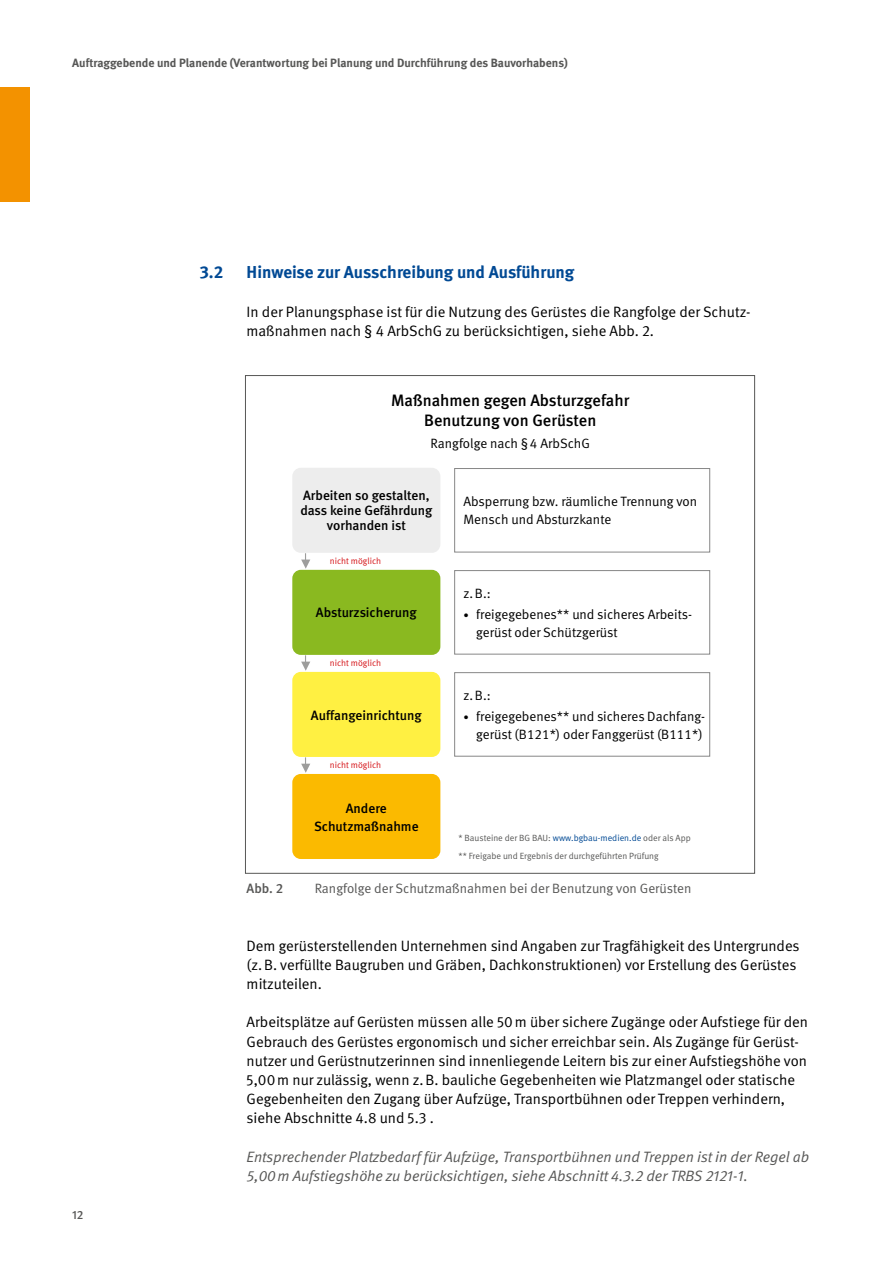
<style>
.page{position:relative;width:893px;height:1263px;background:#fff}
.page>*{position:absolute;margin:0;border:0;box-sizing:border-box;transform-origin:0 0}
.Überschriften_H2{font:700 17.25px "DGUV Meta";letter-spacing:-.005em;color:#004994}
.Tabellen_und_Graphen_TI{font:500 16.5px/19.5px "DGUV Meta";color:#000;text-align:center}
.Fließtext_FT{font:15px/19.2px "DGUV Meta";color:#000}
.Fließtext_HW{font:italic 15px/19.2px "DGUV Meta";color:#575756}
.Tabellen_und_Graphen_TI-2{font:13.5px/18px "DGUV Meta";color:#000}
.Tabellen_und_Graphen_TI-3{font:500 13.5px/15px "DGUV Meta";color:#000;text-align:center}
.t1{font:13.5px "DGUV Meta";color:#575756}
.t2{font:500 13.5px "DGUV Meta";color:#575756}
.t3{font:700 12px "DGUV Meta";color:#575756}
.t4{font:500 12px "DGUV Meta";color:#575756}
.Tabellen_und_Graphen_GT{font:9px "DGUV Meta";color:#575756}
.Tabellen_und_Graphen_GT-2{font:9px "DGUV Meta";color:#d51317}
.s1{font-size:10.5px}
.s2{color:#004994}
</style>
<div class="page">
<div style="left:454px;top:468px;width:256px;height:84px;border:1px solid #878787"></div>
<div style="left:454px;top:570px;width:256px;height:84px;border:1px solid #878787"></div>
<div style="left:454px;top:672px;width:256px;height:84px;border:1px solid #878787"></div>
<div style="left:292px;top:468px;width:148px;height:85px;background:#ededed;border-radius:9px"></div>
<div style="left:292px;top:570px;width:148px;height:85px;background:#8ab920;border-radius:9px"></div>
<div style="left:292px;top:672px;width:148px;height:85px;background:#fff042;border-radius:9px"></div>
<div style="left:292px;top:774px;width:148px;height:85px;background:#fbba00;border-radius:9px"></div>
<svg style="left:301px;top:553px;width:9px;height:16px"></svg>
<svg style="left:301px;top:655px;width:9px;height:16px"></svg>
<svg style="left:301px;top:757px;width:9px;height:16px"></svg>
<div style="left:0;top:87px;width:30px;height:115px;background:#f39200"></div>
<p class="t3" style="left:72px;top:56px;width:497px">Auftraggebende und Planende (Verantwortung bei Planung und Durchführung des Bauvorhabens)</p>
<h2 class="Überschriften_H2" style="left:200px;top:262px;width:25px">3.2</h2>
<h2 class="Überschriften_H2" style="left:247px;top:262px;width:329px">Hinweise zur Ausschreibung und Ausführung</h2>
<p class="Fließtext_FT" style="left:247px;top:302px;width:504px">In der Planungsphase ist für die Nutzung des Gerüstes die Rangfolge der Schutz&shy;maßnahmen nach § 4 ArbSchG zu berücksichtigen, siehe Abb. 2.</p>
<p class="Tabellen_und_Graphen_TI" style="left:391px;top:391px;width:239px">Maßnahmen gegen Absturzgefahr<br>Benutzung von Gerüsten</p>
<p class="Tabellen_und_Graphen_TI-2" style="left:431px;top:435px;width:161px">Rangfolge nach §4 ArbSchG</p>
<p class="Tabellen_und_Graphen_TI-3" style="left:300px;top:489px;width:133px">Arbeiten so gestalten, dass keine Gefährdung vorhanden ist</p>
<p class="Tabellen_und_Graphen_TI-2" style="left:463px;top:493px;width:235px">Absperrung bzw. räumliche Trennung von<br>Mensch und Absturzkante</p>
<p class="Tabellen_und_Graphen_GT-2" style="left:330px;top:556px;width:53px">nicht möglich</p>
<p class="Tabellen_und_Graphen_TI-3" style="left:316px;top:606px;width:102px">Absturzsicherung</p>
<p class="Tabellen_und_Graphen_GT-2" style="left:330px;top:658px;width:53px">nicht möglich</p>
<p class="Tabellen_und_Graphen_TI-3" style="left:311px;top:708px;width:112px">Auffangeinrichtung</p>
<p class="Tabellen_und_Graphen_GT-2" style="left:330px;top:760px;width:53px">nicht möglich</p>
<p class="Tabellen_und_Graphen_TI-3" style="left:314px;top:799px;width:106px;line-height:18px">Andere<br>Schutzmaßnahme</p>
<p class="Tabellen_und_Graphen_TI-2" style="left:463px;top:585px;width:29px">z.B.:</p>
<p class="Tabellen_und_Graphen_TI-2" style="left:476px;top:605px;width:216px;text-indent:-13px"><span class="s1">•</span> freigegebenes** und sicheres Arbeits&shy;gerüst oder Schützgerüst</p>
<p class="Tabellen_und_Graphen_TI-2" style="left:463px;top:687px;width:29px">z.B.:</p>
<p class="Tabellen_und_Graphen_TI-2" style="left:463px;top:707px;width:242px;text-align:right"><span class="s1">•</span> freigegebenes** und sicheres Dachfang&shy;gerüst (B121*) oder Fanggerüst (B111*)</p>
<p class="Tabellen_und_Graphen_GT" style="left:458px;top:833px;width:234px">* Bausteine der BG BAU: <span class="s2">www.bgbau-medien.de</span> oder als App</p>
<p class="Tabellen_und_Graphen_GT" style="left:458px;top:851px;width:202px">** Freigabe und Ergebnis der durchgeführten Prüfung</p>
<p class="t2" style="left:247px;top:880px;width:38px">Abb. 2</p>
<p class="t1" style="left:315px;top:880px;width:378px">Rangfolge der Schutzmaßnahmen bei der Benutzung von Gerüsten</p>
<p class="t4" style="left:72px;top:1208px;width:13px">12</p>
<p class="Fließtext_FT" style="left:247px;top:936px;width:554px">Dem gerüsterstellenden Unternehmen sind Angaben zur Tragfähigkeit des Untergrundes (z.B. verfüllte Baugruben und Gräben, Dachkonstruktionen) vor Erstellung des Gerüstes mitzuteilen.</p>
<p class="Fließtext_FT" style="left:247px;top:1013px;width:563px">Arbeitsplätze auf Gerüsten müssen alle 50m über sichere Zugänge oder Aufstiege für den Gebrauch des Gerüstes ergonomisch und sicher erreichbar sein. Als Zugänge für Gerüst&shy;nutzer und Gerüstnutzerinnen sind innenliegende Leitern bis zur einer Aufstiegshöhe von 5,00m nur zulässig, wenn z.B. bauliche Gegebenheiten wie Platzmangel oder statische Gegebenheiten den Zugang über Aufzüge, Transportbühnen oder Treppen verhindern, siehe Abschnitte 4.8 und 5.3 .</p>
<p class="Fließtext_HW" style="left:247px;top:1147px;width:564px">Entsprechender Platzbedarf für Aufzüge, Transportbühnen und Treppen ist in der Regel ab<br>5,00m Aufstiegshöhe zu berücksichtigen, siehe Abschnitt 4.3.2 der TRBS 2121-1.</p>
</div>
